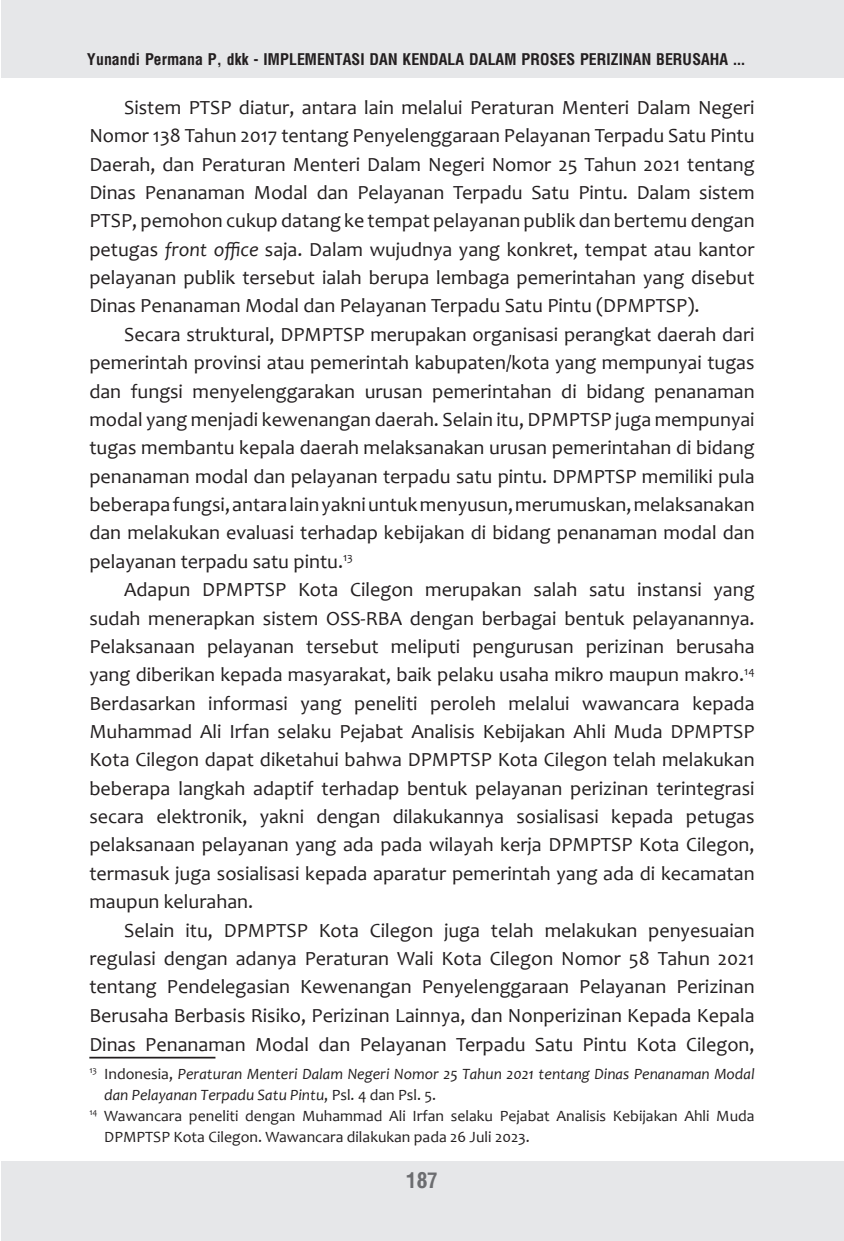
<style>
.page{position:relative;width:844px;height:1241px;background:#fff}
.page>*{position:absolute;margin:0;border:0;box-sizing:border-box;transform-origin:0 0}
.t1{font:700 21px "Arena Condensed";color:#6c6d70}
.Paragraph_1{font:20.12px/28.3px "Candara";color:#231f20;text-align:justify}
.footnote{font:15.75px/21px "Candara";color:#231f20}
.footnote-2{font:italic 15.75px/21px "Candara";color:#231f20}
.footnote-3{font:700 15.75px "Arena Condensed";color:#231f20}
.s1{font-style:italic}
.s2{font-style:normal}
</style>
<div class="page">
<hr style="left:0;top:0;width:1px;height:78px;background:#e6e7e9">
<hr style="left:0;top:1161px;width:1px;height:79px;background:#e6e7e9">
<div style="left:1px;top:0;width:842px;height:78px;background:#e6e7e9"></div>
<div style="left:1px;top:1161px;width:842px;height:79px;background:#e6e7e9"></div>
<hr style="left:89px;top:1056px;width:126px;height:2px;background:#231f20">
<p class="footnote-3" style="left:87px;top:50px;width:659px">Yunandi Permana P, dkk - IMPLEMENTASI DAN KENDALA DALAM PROSES PERIZINAN BERUSAHA ...</p>
<p class="Paragraph_1" style="left:89px;top:93px;width:666px;text-indent:35px">Sistem PTSP diatur, antara lain melalui Peraturan Menteri Dalam Negeri Nomor 138 Tahun 2017 tentang Penyelenggaraan Pelayanan Terpadu Satu Pintu Daerah, dan Peraturan Menteri Dalam Negeri Nomor 25 Tahun 2021 tentang Dinas Penanaman Modal dan Pelayanan Terpadu Satu Pintu. Dalam sistem PTSP, pemohon cukup datang ke tempat pelayanan publik dan bertemu dengan petugas <span class="s1">front office</span> saja. Dalam wujudnya yang konkret, tempat atau kantor pelayanan publik tersebut ialah berupa lembaga pemerintahan yang disebut Dinas Penanaman Modal dan Pelayanan Terpadu Satu Pintu (DPMPTSP).</p>
<p class="Paragraph_1" style="left:89px;top:320px;width:666px;text-indent:35px">Secara struktural, DPMPTSP merupakan organisasi perangkat daerah dari pemerintah provinsi atau pemerintah kabupaten/kota yang mempunyai tugas dan fungsi menyelenggarakan urusan pemerintahan di bidang penanaman modal yang menjadi kewenangan daerah. Selain itu, DPMPTSP juga mempunyai tugas membantu kepala daerah melaksanakan urusan pemerintahan di bidang penanaman modal dan pelayanan terpadu satu pintu. DPMPTSP memiliki pula beberapa fungsi, antara lain yakni untuk menyusun, merumuskan, melaksanakan dan melakukan evaluasi terhadap kebijakan di bidang penanaman modal dan pelayanan terpadu satu pintu.<sup>13</sup></p>
<p class="Paragraph_1" style="left:89px;top:575px;width:666px;text-indent:35px">Adapun DPMPTSP Kota Cilegon merupakan salah satu instansi yang sudah menerapkan sistem OSS-RBA dengan berbagai bentuk pelayanannya.<br>Pelaksanaan pelayanan tersebut meliputi pengurusan perizinan berusaha yang diberikan kepada masyarakat, baik pelaku usaha mikro maupun makro.<sup>14<br></sup>Berdasarkan informasi yang peneliti peroleh melalui wawancara kepada Muhammad Ali Irfan selaku Pejabat Analisis Kebijakan Ahli Muda DPMPTSP Kota Cilegon dapat diketahui bahwa DPMPTSP Kota Cilegon telah melakukan beberapa langkah adaptif terhadap bentuk pelayanan perizinan terintegrasi secara elektronik, yakni dengan dilakukannya sosialisasi kepada petugas pelaksanaan pelayanan yang ada pada wilayah kerja DPMPTSP Kota Cilegon, termasuk juga sosialisasi kepada aparatur pemerintah yang ada di kecamatan maupun kelurahan.</p>
<p class="Paragraph_1" style="left:89px;top:915px;width:666px;text-indent:35px">Selain itu, DPMPTSP Kota Cilegon juga telah melakukan penyesuaian regulasi dengan adanya Peraturan Wali Kota Cilegon Nomor 58 Tahun 2021 tentang Pendelegasian Kewenangan Penyelenggaraan Pelayanan Perizinan Berusaha Berbasis Risiko, Perizinan Lainnya, dan Nonperizinan Kepada Kepala Dinas Penanaman Modal dan Pelayanan Terpadu Satu Pintu Kota Cilegon,</p>
<p class="footnote-2" style="left:104px;top:1062px;width:651px;text-indent:-15px"><sup>13</sup> <span class="s2">Indonesia,</span> Peraturan Menteri Dalam Negeri Nomor 25 Tahun 2021 tentang Dinas Penanaman Modal dan Pelayanan Terpadu Satu Pintu<span class="s2">, Psl. 4 dan Psl. 5.</span></p>
<p class="footnote" style="left:104px;top:1104px;width:651px;text-indent:-15px"><sup>14</sup> Wawancara peneliti dengan Muhammad Ali Irfan selaku Pejabat Analisis Kebijakan Ahli Muda<br>DPMPTSP Kota Cilegon. Wawancara dilakukan pada 26 Juli 2023.</p>
<p class="t1" style="left:406px;top:1167px;width:33px">187</p>
</div>
